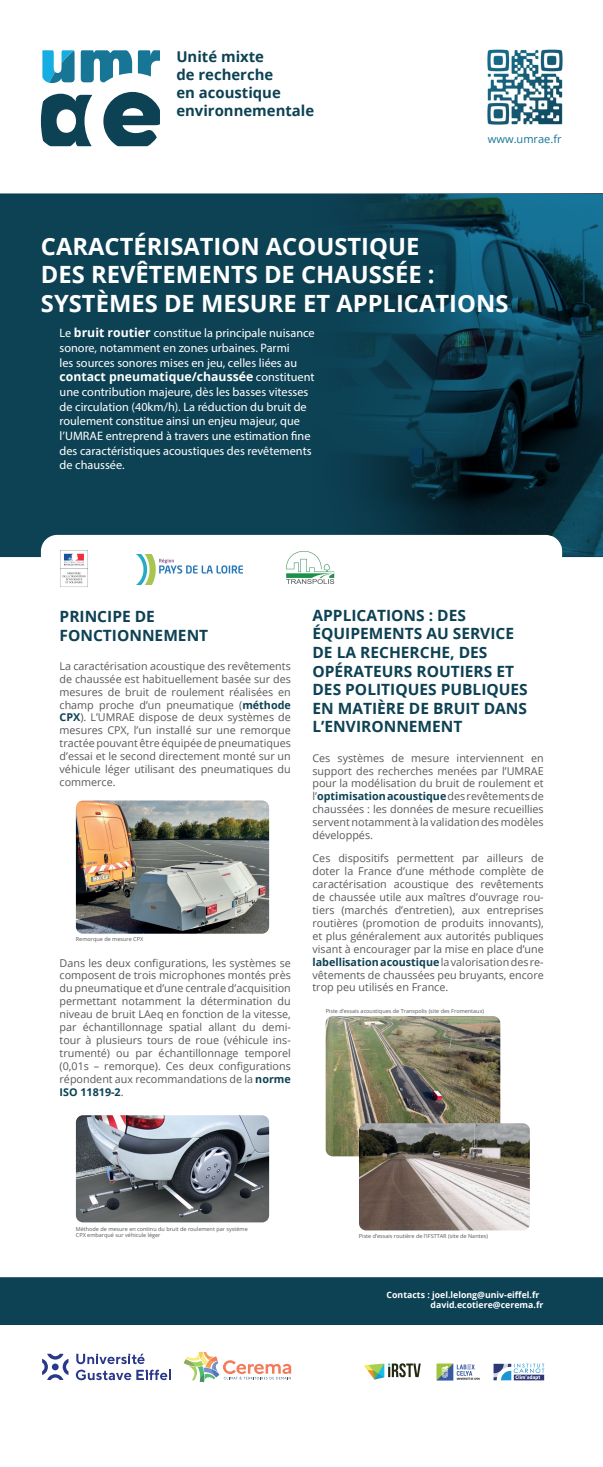
<style>
.page{position:relative;width:603px;height:1467px;background:#fff}
.page>*{position:absolute;margin:0;border:0;box-sizing:border-box;transform-origin:0 0}
.t1{font:700 23.75px/28.5px "Open Sans";color:#fff}
.t2{font:700 15.5px/18.6px "Open Sans";color:#0d4154}
.t3{font:700 14.88px/18.2px "Open Sans";color:#0d4154}
.t4{font:12.25px/14.7px "Myriad Pro";color:#fff}
.t5{font:700 12.25px "Open Sans";color:#fff}
.t6{font:11px "Open Sans";color:#177595}
.t7{font:10.75px/12.9px "Open Sans";color:#57585a;text-align:justify}
.t8{font:700 8.75px/10.5px "Open Sans";color:#fff}
.t9{font:5.5px/6.6px "Open Sans";color:#57585a}
.s1{font-family:"Open Sans";font-weight:700}
.s2{font-family:"Myriad Pro";font-weight:400}
.s3{font-weight:700;color:#0d4154}
</style>
<div class="page">
<div style="left:0;top:1278px;width:602px;height:47px;background:#0d4154"></div>
<svg style="left:42px;top:1354px;width:26px;height:26px"></svg>
<div style="left:52px;top:1363px;width:7px;height:7px;background:#293888;border-radius:50%"></div>
<svg style="left:76px;top:1354px;width:68px;height:10px"></svg>
<svg style="left:76px;top:1370px;width:95px;height:10px"></svg>
<svg style="left:183px;top:1352px;width:108px;height:30px"></svg>
<img style="left:364px;top:1363px;width:57px;height:17px">
<img style="left:436px;top:1363px;width:44px;height:18px">
<svg style="left:493px;top:1363px;width:52px;height:18px"></svg>
<img style="left:493px;top:1363px;width:51px;height:17px">
<div style="left:0;top:194px;width:301px;height:363px;background:#0d4154"></div>
<div style="left:41px;top:535px;width:520px;height:66px;background:#fff;border-radius:16px"></div>
<img style="left:301px;top:194px;width:301px;height:363px">
<img style="left:60px;top:550px;width:28px;height:37px">
<img style="left:136px;top:554px;width:106px;height:31px">
<img style="left:286px;top:551px;width:49px;height:33px">
<img style="left:76px;top:800px;width:193px;height:134px">
<img style="left:76px;top:1115px;width:193px;height:107px">
<img style="left:325px;top:1016px;width:175px;height:140px">
<img style="left:359px;top:1123px;width:170px;height:107px">
<svg style="left:41px;top:94px;width:51px;height:52px"></svg>
<svg style="left:103px;top:92px;width:57px;height:54px"></svg>
<svg style="left:42px;top:50px;width:32px;height:33px"></svg>
<svg style="left:81px;top:50px;width:51px;height:32px"></svg>
<svg style="left:138px;top:50px;width:22px;height:27px"></svg>
<img style="left:487px;top:49px;width:76px;height:76px">
<h3 class="t3" style="left:176px;top:47px;width:139px">Unité mixte<br>de recherche<br>en acoustique environnementale</h3>
<p class="t6" style="left:487px;top:131px;width:75px">www.umrae.fr</p>
<h1 class="t1" style="left:41px;top:231px;width:469px">CARACTÉRISATION ACOUSTIQUE<br>DES REVÊTEMENTS DE CHAUSSÉE :<br>SYSTÈMES DE MESURE ET APPLICATIONS</h1>
<p class="t4" style="left:60px;top:325px;width:256px">Le <span class="s1">bruit routier</span> constitue la principale nuisance sonore, notamment en zones urbaines. Parmi<br>les sources sonores mises en jeu, celles liées au</p>
<p class="t5" style="left:60px;top:368px;width:256px">contact pneumatique/chaussée <span class="s2">constituent</span></p>
<p class="t4" style="left:60px;top:384px;width:253px">une contribution majeure, dès les basses vitesses de circulation (40km/h). La réduction du bruit de roulement constitue ainsi un enjeu majeur, que l’UMRAE entreprend à travers une estimation fine des caractéristiques acoustiques des revêtements de chaussée.</p>
<h2 class="t2" style="left:60px;top:607px;width:150px">PRINCIPE DE<br>FONCTIONNEMENT</h2>
<p class="t7" style="left:60px;top:659px;width:233px">La caractérisation acoustique des revêtements de chaussée est habituellement basée sur des mesures de bruit de roulement réalisées en champ proche d’un pneumatique (<span class="s3">méthode CPX</span>). L’UMRAE dispose de deux systèmes de mesures CPX, l’un installé sur une remorque tractée pouvant être équipée de pneumatiques d’essai et le second directement monté sur un véhicule léger utilisant des pneumatiques du commerce.</p>
<p class="t9" style="left:76px;top:936px;width:69px">Remorque de mesure CPX</p>
<p class="t7" style="left:60px;top:956px;width:233px">Dans les deux configurations, les systèmes se composent de trois microphones montés près du pneumatique et d’une centrale d’acquisition permettant notamment la détermination du niveau de bruit LAeq en fonction de la vitesse, par échantillonnage spatial allant du demi&shy;tour à plusieurs tours de roue (véhicule ins&shy;trumenté) ou par échantillonnage temporel (0,01s – remorque). Ces deux configurations répondent aux recommandations de la <span class="s3">norme ISO 11819-2</span>.</p>
<h2 class="t2" style="left:312px;top:605px;width:217px">APPLICATIONS : DES<br>ÉQUIPEMENTS AU SERVICE<br>DE LA RECHERCHE, DES<br>OPÉRATEURS ROUTIERS ET<br>DES POLITIQUES PUBLIQUES<br>EN MATIÈRE DE BRUIT DANS<br>L’ENVIRONNEMENT</h2>
<p class="t7" style="left:312px;top:751px;width:233px">Ces systèmes de mesure interviennent en support des recherches menées par l’UMRAE pour la modélisation du bruit de roulement et l’<span class="s3">optimisation acoustique</span> des revêtements de chaussées : les données de mesure recueillies servent notamment à la validation des modèles développés.</p>
<p class="t7" style="left:312px;top:852px;width:233px">Ces dispositifs permettent par ailleurs de doter la France d’une méthode complète de caractérisation acoustique des revêtements de chaussée utile aux maîtres d’ouvrage rou&shy;tiers (marchés d’entretien), aux entreprises routières (promotion de produits innovants), et plus généralement aux autorités publiques visant à encourager par la mise en place d’une <span class="s3">labellisation acoustique</span> la valorisation des re&shy;vêtements de chaussées peu bruyants, encore trop peu utilisés en France.</p>
<p class="t9" style="left:325px;top:1008px;width:160px">Piste d’essais acoustiques de Transpolis (site des Fromentaux)</p>
<p class="t9" style="left:76px;top:1225px;width:173px">Méthode de mesure en continu du bruit de roulement par système<br>CPX embarqué sur véhicule léger</p>
<p class="t9" style="left:359px;top:1232px;width:130px">Piste d’essais routière de l’IFSTTAR (site de Nantes)</p>
<p class="t8" style="left:430px;top:1289px;width:114px;text-indent:-44px">Contacts : joel.lelong@univ-eiffel.fr david.ecotiere@cerema.fr</p>
</div>
